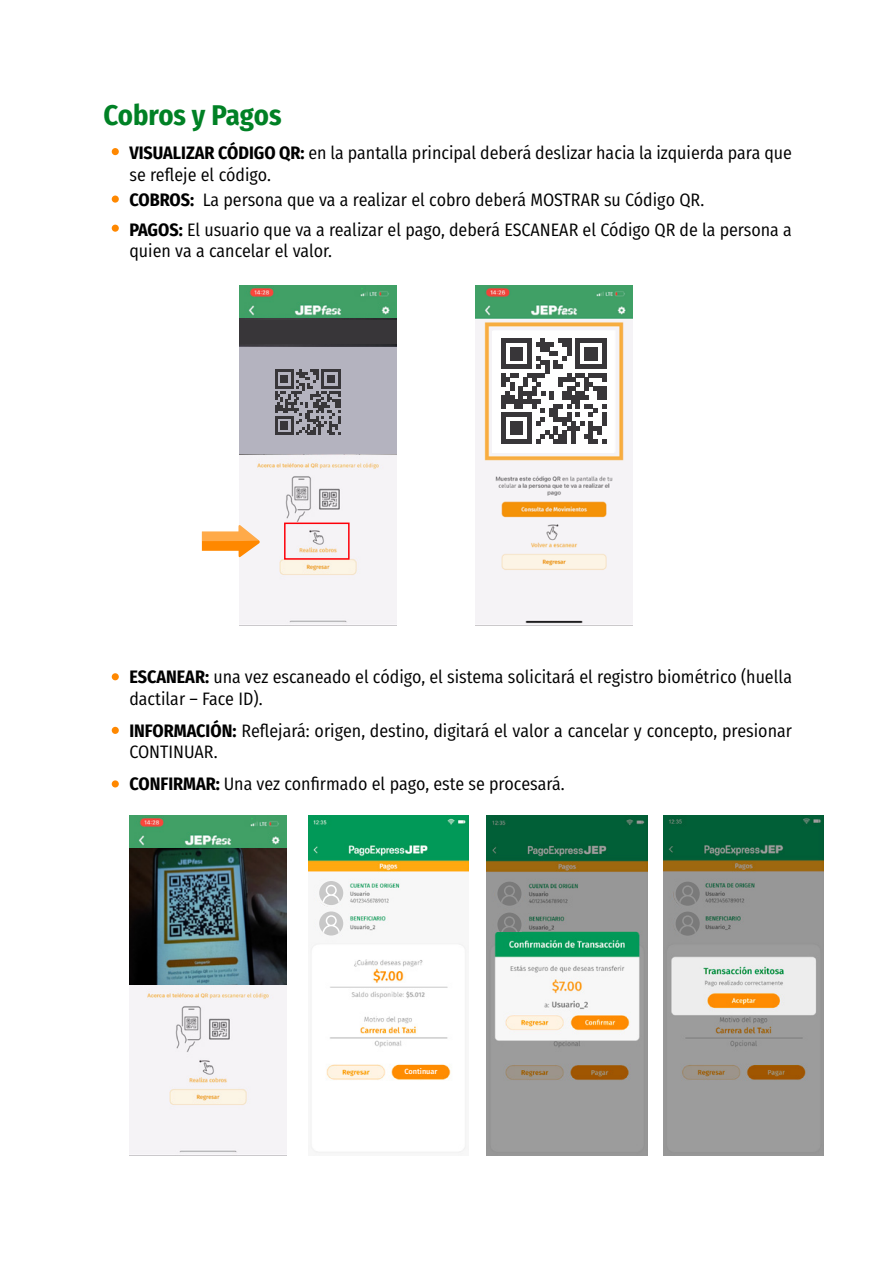
<style>
.page{position:relative;width:893px;height:1263px;background:#fff}
.page>*{position:absolute;margin:0;border:0;box-sizing:border-box;transform-origin:0 0}
.t1{font:700 28.5px "Fira Sans Condensed";letter-spacing:-.005em;color:#008125}
.t2{font:18px/21.6px "Fira Sans Condensed";color:#000}
.t3{font:500 7.5px "Fira Sans";color:#fff}
.s1{font-weight:700}
</style>
<div class="page">
<div style="left:112px;top:148px;width:7px;height:7px;background:#f80;border-radius:50%"></div>
<div style="left:112px;top:196px;width:7px;height:7px;background:#f80;border-radius:50%"></div>
<div style="left:112px;top:225px;width:7px;height:7px;background:#f80;border-radius:50%"></div>
<div style="left:112px;top:673px;width:7px;height:7px;background:#f80;border-radius:50%"></div>
<div style="left:112px;top:727px;width:7px;height:7px;background:#f80;border-radius:50%"></div>
<div style="left:112px;top:780px;width:7px;height:7px;background:#f80;border-radius:50%"></div>
<img style="left:475px;top:286px;width:157px;height:338px">
<img style="left:239px;top:285px;width:157px;height:339px">
<img style="left:239px;top:318px;width:157px;height:30px">
<div style="left:239px;top:348px;width:157px;height:106px;background:#b4b3bf"></div>
<svg style="left:275px;top:369px;width:65px;height:66px"></svg>
<div style="left:284px;top:522px;width:66px;height:38px;border:2px solid #fd0009"></div>
<div style="left:239px;top:321px;width:157px;height:23px;background:#383639"></div>
<img style="left:130px;top:815px;width:157px;height:339px">
<img style="left:130px;top:848px;width:156px;height:136px">
<img style="left:309px;top:815px;width:160px;height:338px">
<img style="left:486px;top:815px;width:161px;height:340px">
<img style="left:663px;top:815px;width:161px;height:340px">
<div style="left:492px;top:331px;width:122px;height:121px;background:#fff"></div>
<svg style="left:501px;top:338px;width:105px;height:105px"></svg>
<div style="left:409px;top:1068px;width:25px;height:8px;background:#ff8c00"></div>
<svg style="left:202px;top:525px;width:58px;height:32px"></svg>
<div style="left:317px;top:879px;width:28px;height:28px;background:#f7f7f7;border-radius:50%"></div>
<div style="left:319px;top:881px;width:24px;height:24px;background:#c8c8c8;border-radius:50%"></div>
<svg style="left:323px;top:885px;width:17px;height:18px"></svg>
<div style="left:317px;top:909px;width:28px;height:29px;background:#f7f7f7;border-radius:50%"></div>
<div style="left:319px;top:911px;width:24px;height:24px;background:#c8c8c8;border-radius:50%"></div>
<svg style="left:323px;top:915px;width:17px;height:18px"></svg>
<div style="left:495px;top:879px;width:29px;height:29px;background:#979797;border-radius:50%"></div>
<div style="left:497px;top:882px;width:24px;height:24px;background:#7a7a7a;border-radius:50%"></div>
<svg style="left:501px;top:885px;width:17px;height:18px"></svg>
<div style="left:673px;top:879px;width:29px;height:29px;background:#979797;border-radius:50%"></div>
<div style="left:676px;top:882px;width:24px;height:24px;background:#7a7a7a;border-radius:50%"></div>
<svg style="left:679px;top:885px;width:17px;height:18px"></svg>
<div style="left:673px;top:909px;width:29px;height:29px;background:#979797;border-radius:50%"></div>
<div style="left:676px;top:911px;width:24px;height:25px;background:#7a7a7a;border-radius:50%"></div>
<svg style="left:679px;top:915px;width:17px;height:18px"></svg>
<svg style="left:495px;top:910px;width:29px;height:22px"></svg>
<h1 class="t1" style="left:103px;top:91px;width:180px">Cobros y Pagos</h1>
<p class="t2" style="left:129px;top:141px;width:664px"><span class="s1">VISUALIZAR CÓDIGO QR:</span> en la pantalla principal deberá deslizar hacia la izquierda para que se refleje el código.</p>
<p class="t2" style="left:129px;top:185px;width:664px;line-height:29.1px"><span class="s1">COBROS:</span> La persona que va a realizar el cobro deberá MOSTRAR su Código QR.<br><span class="s1">PAGOS:</span> El usuario que va a realizar el pago, deberá ESCANEAR el Código QR de la persona a</p>
<p class="t2" style="left:129px;top:240px;width:204px">quien va a cancelar el valor.</p>
<p class="t2" style="left:129px;top:666px;width:664px"><span class="s1">ESCANEAR:</span> una vez escaneado el código, el sistema solicitará el registro biométrico (huella dactilar – Face ID).</p>
<p class="t2" style="left:129px;top:719px;width:664px"><span class="s1">INFORMACIÓN:</span> Reflejará: origen, destino, digitará el valor a cancelar y concepto, presionar<br>CONTINUAR.</p>
<p class="t2" style="left:129px;top:773px;width:437px"><span class="s1">CONFIRMAR:</span> Una vez confirmado el pago, este se procesará.</p>
<p class="t3" style="left:404px;top:1065px;width:35px">Continuar</p>
</div>
